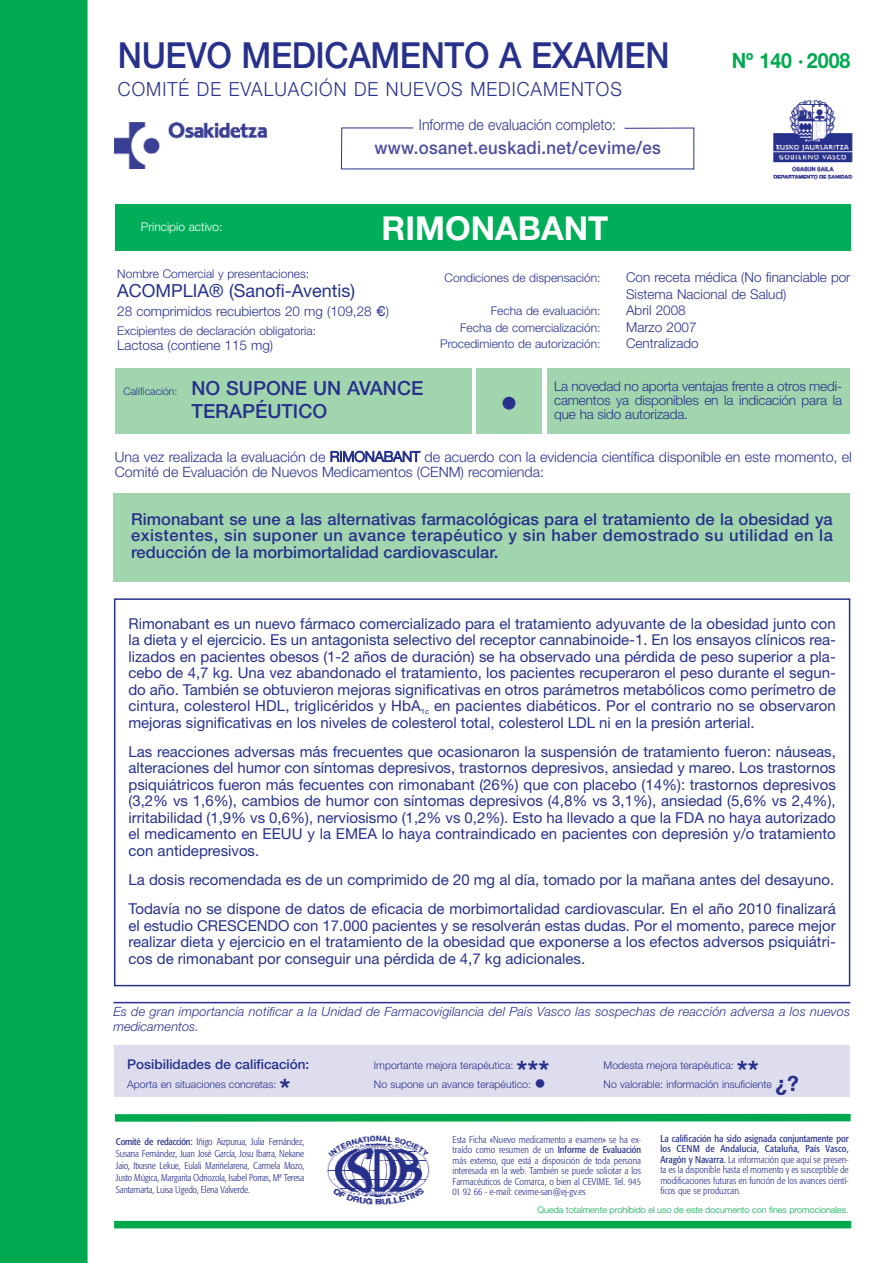
<style>
.page{position:relative;width:893px;height:1263px;background:#fff}
.page>*{position:absolute;margin:0;border:0;box-sizing:border-box;transform-origin:0 0}
.t1{font:500 36px "Helvetica Neue";letter-spacing:-.01em;color:#27318b;scale:.93 1}
.t2{font:500 36px "Helvetica Neue";letter-spacing:-.01em;color:#27318b}
.t3{font:700 33px "Helvetica Neue";color:#fff}
.t4{font:700 27px "Helvetica Neue";color:#27318b}
.t5{font:700 21px "Helvetica Neue";color:#00a94f;scale:.93 1}
.t6{font:500 19.5px/22.5px "Helvetica Neue";color:#27318b}
.t7{font:300 19.5px "Helvetica Neue";letter-spacing:.055em;color:#27318b;scale:.93 1}
.t8{font:500 18px "Helvetica Neue";letter-spacing:.02em;color:#4b4e9b;scale:.93 1}
.t9{font:18px "Helvetica Neue";color:#27318b}
.t10{font:500 16.5px/16.5px "Helvetica Neue";color:#27318b;text-align:justify}
.t11{font:15px/16.5px "Helvetica Neue";color:#27318b;text-align:justify}
.t12{font:300 15px "Helvetica Neue";color:#27318b;scale:.93 1}
.t13{font:300 14.25px/15px "Helvetica Neue";color:#27318b}
.t14{font:300 13.5px/14.2px "Helvetica Neue";color:#27318b}
.t15{font:500 13.5px "Helvetica Neue";color:#27318b}
.t16{font:italic 300 12.75px/15px "Helvetica Neue";letter-spacing:.01em;color:#27318b}
.t17{font:300 12px "Helvetica Neue";color:#27318b}
.t18{font:300 12px "Helvetica Neue";color:#fff}
.t19{font:300 10.5px "Helvetica Neue";color:#27318b}
.t20{font:300 condensed 9.75px/10.5px "Formata";color:#27318b;text-align:justify}
.t21{font:300 9px "Helvetica Neue";color:#00a94f}
.s1{font-family:"Helvetica";font-weight:400}
.s2{font-weight:300;font-size:10.5px}
.s3{font-size:24px}
.s4{font-weight:700;font-size:21px}
.s5{font-weight:400}
</style>
<div class="page">
<div style="left:0;top:0;width:88px;height:1263px;background:#00a94f"></div>
<div style="left:114px;top:493px;width:736px;height:88px;background:#a1d5ae"></div>
<img style="left:114px;top:122px;width:152px;height:47px">
<img style="left:773px;top:100px;width:80px;height:80px">
<svg style="left:341px;top:127px;width:353px;height:43px"></svg>
<div style="left:114px;top:598px;width:736px;height:388px;border:2px solid #27318b"></div>
<div style="left:115px;top:1114px;width:735px;height:8px;background:#00a94f"></div>
<div style="left:114px;top:1221px;width:737px;height:7px;background:#00a94f"></div>
<img style="left:327px;top:1135px;width:103px;height:70px">
<hr style="left:113px;top:1002px;width:737px;height:1px;background:#27318b">
<div style="left:114px;top:1045px;width:736px;height:52px;background:#dedded"></div>
<div style="left:476px;top:368px;width:66px;height:66px;background:#a1d5ae"></div>
<div style="left:547px;top:368px;width:302px;height:66px;background:#a1d5ae"></div>
<div style="left:115px;top:368px;width:356px;height:66px;background:#a1d5ae"></div>
<div style="left:115px;top:205px;width:735px;height:46px;background:#00ae5a"></div>
<h1 class="t1" style="left:118px;top:42px;width:595px">NUEVO MEDICAMENTO A EXAMEN</h1>
<h3 class="t5" style="left:732px;top:53px;width:129px">Nº 140 · 2008</h3>
<h3 class="t7" style="left:118px;top:82px;width:543px">COMITÉ DE EVALUACIÓN DE NUEVOS MEDICAMENTOS</h3>
<p class="t12" style="left:419px;top:120px;width:214px">Informe de evaluación completo:</p>
<p class="t8" style="left:374px;top:141px;width:309px">www.osanet.euskadi.net/cevime/es</p>
<p class="t18" style="left:141px;top:223px;width:83px">Principio activo:</p>
<h2 class="t3" style="left:382px;top:216px;width:228px">RIMONABANT</h2>
<p class="t17" style="left:117px;top:270px;width:193px">Nombre Comercial y presentaciones:</p>
<p class="t9" style="left:117px;top:284px;width:239px">ACOMPLIA® (Sanofi-Aventis)</p>
<p class="t14" style="left:117px;top:305px;width:273px">28 comprimidos recubiertos 20 mg (109,28 <span class="s1">€</span>)</p>
<p class="t17" style="left:117px;top:326px;width:200px">Excipientes de declaración obligatoria:</p>
<p class="t14" style="left:117px;top:340px;width:157px">Lactosa (contiene 115 mg)</p>
<h3 class="t6" style="left:191px;top:379px;width:233px;text-indent:-68px"><span class="s2">Calificación:</span> NO SUPONE UN AVANCE<br>TERAPÉUTICO</h3>
<p class="t17" style="left:445px;top:274px;width:157px">Condiciones de dispensación:</p>
<p class="t14" style="left:626px;top:270px;width:226px;line-height:16.5px">Con receta médica (No financiable por<br>Sistema Nacional de Salud)</p>
<p class="t17" style="left:491px;top:307px;width:111px">Fecha de evaluación:</p>
<p class="t14" style="left:626px;top:304px;width:61px">Abril 2008</p>
<p class="t17" style="left:460px;top:323px;width:142px">Fecha de comercialización:</p>
<p class="t14" style="left:626px;top:321px;width:72px">Marzo 2007</p>
<p class="t17" style="left:440px;top:340px;width:162px">Procedimiento de autorización:</p>
<p class="t14" style="left:626px;top:337px;width:74px">Centralizado</p>
<h1 class="t2" style="left:500px;top:390px;width:19px">•</h1>
<p class="t14" style="left:554px;top:380px;width:289px;text-align:justify">La novedad no aporta ventajas frente a otros medi&shy;camentos ya disponibles en la indicación para la que ha sido autorizada.</p>
<p class="t13" style="left:115px;top:451px;width:738px">Una vez realizada la evaluación de RIMONABANT de acuerdo con la evidencia científica disponible en este momento, el<br>Comité de Evaluación de Nuevos Medicamentos (CENM) recomienda:</p>
<p class="t10" style="left:131px;top:512px;width:703px">Rimonabant se une a las alternativas farmacológicas para el tratamiento de la obesidad ya existentes, sin suponer un avance terapéutico y sin haber demostrado su utilidad en la reducción de la morbimortalidad cardiovascular.</p>
<p class="t11" style="left:128px;top:616px;width:709px">Rimonabant es un nuevo fármaco comercializado para el tratamiento adyuvante de la obesidad junto con la dieta y el ejercicio. Es un antagonista selectivo del receptor cannabinoide-1. En los ensayos clínicos rea&shy;lizados en pacientes obesos (1-2 años de duración) se ha observado una pérdida de peso superior a pla&shy;cebo de 4,7 kg. Una vez abandonado el tratamiento, los pacientes recuperaron el peso durante el segun&shy;do año. También se obtuvieron mejoras significativas en otros parámetros metabólicos como perímetro de cintura, colesterol HDL, triglicéridos y HbA<sub>1c</sub> en pacientes diabéticos. Por el contrario no se observaron mejoras significativas en los niveles de colesterol total, colesterol LDL ni en la presión arterial.</p>
<p class="t11" style="left:128px;top:745px;width:709px">Las reacciones adversas más frecuentes que ocasionaron la suspensión de tratamiento fueron: náuseas, alteraciones del humor con síntomas depresivos, trastornos depresivos, ansiedad y mareo. Los trastornos psiquiátricos fueron más fecuentes con rimonabant (26%) que con placebo (14%): trastornos depresivos (3,2% vs 1,6%), cambios de humor con síntomas depresivos (4,8% vs 3,1%), ansiedad (5,6% vs 2,4%), irritabilidad (1,9% vs 0,6%), nerviosismo (1,2% vs 0,2%). Esto ha llevado a que la FDA no haya autorizado el medicamento en EEUU y la EMEA lo haya contraindicado en pacientes con depresión y/o tratamiento con antidepresivos.</p>
<p class="t11" style="left:128px;top:867px;width:709px;line-height:29.2px">La dosis recomendada es de un comprimido de 20 mg al día, tomado por la mañana antes del desayuno.<br>Todavía no se dispone de datos de eficacia de morbimortalidad cardiovascular. En el año 2010 finalizará</p>
<p class="t11" style="left:128px;top:919px;width:709px">el estudio CRESCENDO con 17.000 pacientes y se resolverán estas dudas. Por el momento, parece mejor realizar dieta y ejercicio en el tratamiento de la obesidad que exponerse a los efectos adversos psiquiátri&shy;cos de rimonabant por conseguir una pérdida de 4,7 kg adicionales.</p>
<p class="t16" style="left:113px;top:1005px;width:738px">Es de gran importancia notificar a la Unidad de Farmacovigilancia del País Vasco las sospechas de reacción adversa a los nuevos medicamentos.</p>
<p class="t15" style="left:127px;top:1059px;width:184px">Posibilidades de calificación:</p>
<p class="t19" style="left:374px;top:1061px;width:141px">Importante mejora terapéutica:</p>
<h3 class="t4" style="left:517px;top:1060px;width:34px">***</h3>
<p class="t19" style="left:604px;top:1061px;width:132px">Modesta mejora terapéutica:</p>
<h3 class="t4" style="left:737px;top:1060px;width:23px">**</h3>
<p class="t19" style="left:127px;top:1080px;width:151px">Aporta en situaciones concretas:</p>
<h3 class="t4" style="left:280px;top:1079px;width:12px">*</h3>
<p class="t19" style="left:374px;top:1080px;width:426px">No supone un avance terapéutico: <span class="s3">•</span> No valorable: información insuficiente <span class="s4">¿?</span></p>
<p class="t20" style="left:116px;top:1136px;width:190px;line-height:12px"><span class="s5">Comité de redacción:</span> Iñigo Aizpurua, Julia Fernández, Susana Fernández, Juan José García, Josu Ibarra, Nekane Jaio, Itxasne Lekue, Eulali Mariñelarena, Carmela Mozo, Justo Múgica, Margarita Odriozola, Isabel Porras, Mª Teresa Santamarta, Luisa Ugedo, Elena Valverde.</p>
<p class="t20" style="left:453px;top:1135px;width:190px">Esta Ficha «Nuevo medicamento a examen» se ha ex&shy;traído como resumen de un <span class="s5">Informe de Evaluación </span>más extenso, que está a disposición de toda persona interesada en la web. También se puede solicitar a los Farmacéuticos de Comarca, o bien al CEVIME. Tel. 945<br>01 92 66 - e-mail: cevime-san@ej-gv.es</p>
<p class="t20" style="left:660px;top:1134px;width:190px"><span class="s5">La calificación ha sido asignada conjuntamente por los CENM de Andalucia, Cataluña, País Vasco, Aragón y Navarra.</span> La información que aquí se presen&shy;ta es la disponible hasta el momento y es susceptible de modificaciones futuras en función de los avances cientí&shy;ficos que se produzcan.</p>
<p class="t21" style="left:538px;top:1207px;width:313px">Queda totalmente prohibido el uso de este documento con fines promocionales.</p>
</div>
